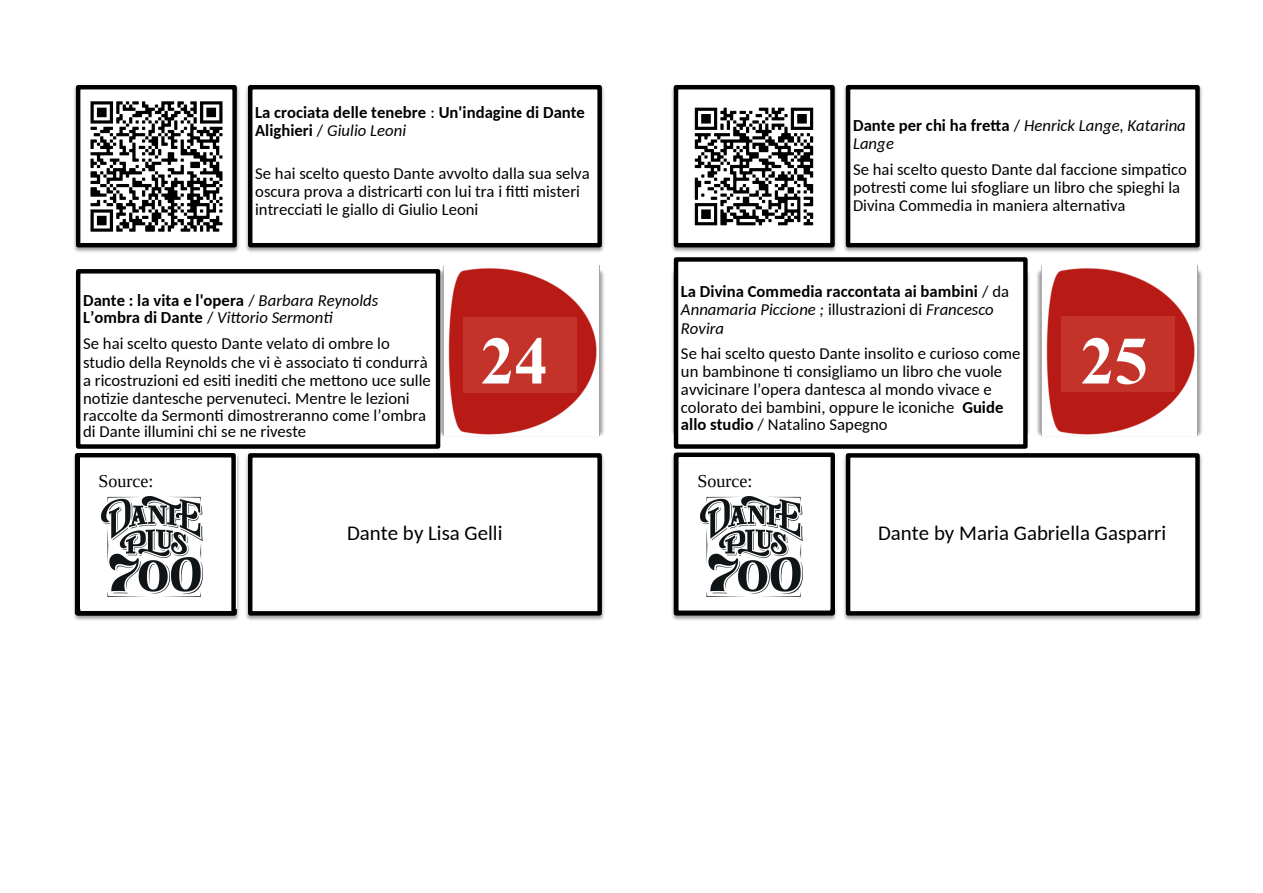
<style>
.page{position:relative;width:1263px;height:893px;background:#fff}
.page>*{position:absolute;margin:0;border:0;box-sizing:border-box;transform-origin:0 0}
.t1{font:700 67.65px "Times New Roman";color:#fff}
.t2{font:67.65px "Times New Roman";color:#fff}
.t3{font:20.85px "Carlito";color:#000}
.t4{font:18px "Liberation Serif";color:#000}
.t5{font:16.65px/18.1px "Carlito";color:#000}
.t6{font:700 16.65px/18.1px "Carlito";letter-spacing:.005em;color:#000}
.t7{font:italic 16.65px/18px "Carlito";color:#000}
.s1{font-weight:400}
.s2{font-weight:400;font-style:italic}
.s3{font-weight:700;font-style:normal}
.s4{font-style:normal}
.s5{font-weight:700}
</style>
<div class="page">
<img style="left:74px;top:86px;width:530px;height:166px">
<img style="left:240px;top:120px;width:364px;height:125px">
<div style="left:250px;top:87px;width:350px;height:158px;background:#fff"></div>
<div style="left:248px;top:85px;width:354px;height:162px;border:4px solid #000"></div>
<img style="left:81px;top:90px;width:151px;height:152px">
<div style="left:76px;top:85px;width:161px;height:162px;border:4px solid #000"></div>
<div style="left:76px;top:269px;width:364px;height:180px;border:4px solid #000"></div>
<img style="left:436px;top:269px;width:168px;height:170px">
<img style="left:443px;top:265px;width:157px;height:171px">
<img style="left:74px;top:455px;width:530px;height:165px">
<div style="left:250px;top:455px;width:350px;height:158px;background:#fff"></div>
<div style="left:248px;top:453px;width:354px;height:162px;border:4px solid #000"></div>
<img style="left:672px;top:86px;width:530px;height:166px">
<img style="left:837px;top:107px;width:365px;height:126px">
<div style="left:848px;top:87px;width:349px;height:158px;background:#fff"></div>
<div style="left:846px;top:85px;width:354px;height:162px;border:4px solid #000"></div>
<img style="left:679px;top:90px;width:151px;height:152px">
<div style="left:674px;top:85px;width:161px;height:162px;border:4px solid #000"></div>
<img style="left:672px;top:266px;width:530px;height:173px">
<img style="left:672px;top:273px;width:364px;height:162px">
<div style="left:676px;top:259px;width:349px;height:183px;background:#fff"></div>
<div style="left:674px;top:257px;width:353px;height:192px;border:4px solid #000"></div>
<img style="left:1041px;top:265px;width:156px;height:171px">
<img style="left:672px;top:454px;width:530px;height:166px">
<div style="left:848px;top:455px;width:349px;height:158px;background:#fff"></div>
<div style="left:846px;top:453px;width:354px;height:162px;border:4px solid #000"></div>
<div style="left:1061px;top:316px;width:114px;height:76px;background:#c3332a"></div>
<div style="left:463px;top:317px;width:114px;height:76px;background:#c3332a"></div>
<div style="left:81px;top:451px;width:156px;height:158px;background:#fff"></div>
<div style="left:75px;top:453px;width:161px;height:162px;border:4px solid #000"></div>
<img style="left:102px;top:497px;width:101px;height:100px">
<div style="left:680px;top:451px;width:156px;height:158px;background:#fff"></div>
<div style="left:674px;top:452px;width:161px;height:163px;border:4px solid #000"></div>
<img style="left:701px;top:496px;width:101px;height:100px">
<p class="t6" style="left:255px;top:105px;width:331px">La crociata delle tenebre <span class="s1">:</span> Un'indagine di Dante<br>Alighieri <span class="s1">/</span> <span class="s2">Giulio Leoni</span></p>
<p class="t5" style="left:255px;top:165px;width:336px">Se hai scelto questo Dante avvolto dalla sua selva oscura prova a districart con lui tra i fit misteri intrecciat le giallo di Giulio Leoni</p>
<p class="t7" style="left:853px;top:118px;width:334px"><span class="s3">Dante per chi ha freta</span> <span class="s4">/</span> Henrick Lange, Katarina<br>Lange</p>
<p class="t5" style="left:853px;top:161px;width:335px">Se hai scelto questo Dante dal faccione simpatco potrest come lui sfogliare un libro che spieghi la<br>Divina Commedia in maniera alternatva</p>
<p class="t6" style="left:83px;top:294px;width:297px;line-height:16.8px">Dante : la vita e l'opera <span class="s1">/</span> <span class="s2">Barbara Reynolds<br></span>L’ombra di Dante <span class="s1">/</span> <span class="s2">Vitorio Sermont</span></p>
<p class="t5" style="left:83px;top:336px;width:349px;line-height:17.5px">Se hai scelto questo Dante velato di ombre lo studio della Reynolds che vi è associato t condurrà a ricostruzioni ed esit inedit che metono uce sulle notzie dantesche pervenuteci. Mentre le lezioni raccolte da Sermont dimostreranno come l’ombra di Dante illumini chi se ne riveste</p>
<p class="t6" style="left:681px;top:284px;width:330px">La Divina Commedia raccontata ai bambini <span class="s1">/ da<br></span><span class="s2">Annamaria Piccione ;</span> <span class="s1">illustrazioni di</span> <span class="s2">Francesco<br>Rovira</span></p>
<p class="t5" style="left:681px;top:346px;width:341px">Se hai scelto questo Dante insolito e curioso come un bambinone t consigliamo un libro che vuole avvicinare l’opera dantesca al mondo vivace e colorato dei bambini, oppure le iconiche <span class="s5">Guide</span></p>
<p class="t5" style="left:681px;top:417px;width:208px"><span class="s5">allo studio</span> / Natalino Sapegno</p>
<h1 class="t1" style="left:514px;top:323px;width:35px">4</h1>
<h1 class="t1" style="left:486px;top:326px;width:69px">27</h1>
<h1 class="t1" style="left:1114px;top:323px;width:35px">5</h1>
<h1 class="t2" style="left:1084px;top:325px;width:69px">28</h1>
<p class="t4" style="left:99px;top:471px;width:56px">Source:</p>
<p class="t4" style="left:698px;top:471px;width:56px">Source:</p>
<p class="t3" style="left:347px;top:524px;width:157px">Dante by Lisa Gelli</p>
<p class="t3" style="left:878px;top:524px;width:290px">Dante by Maria Gabriella Gasparri</p>
</div>
